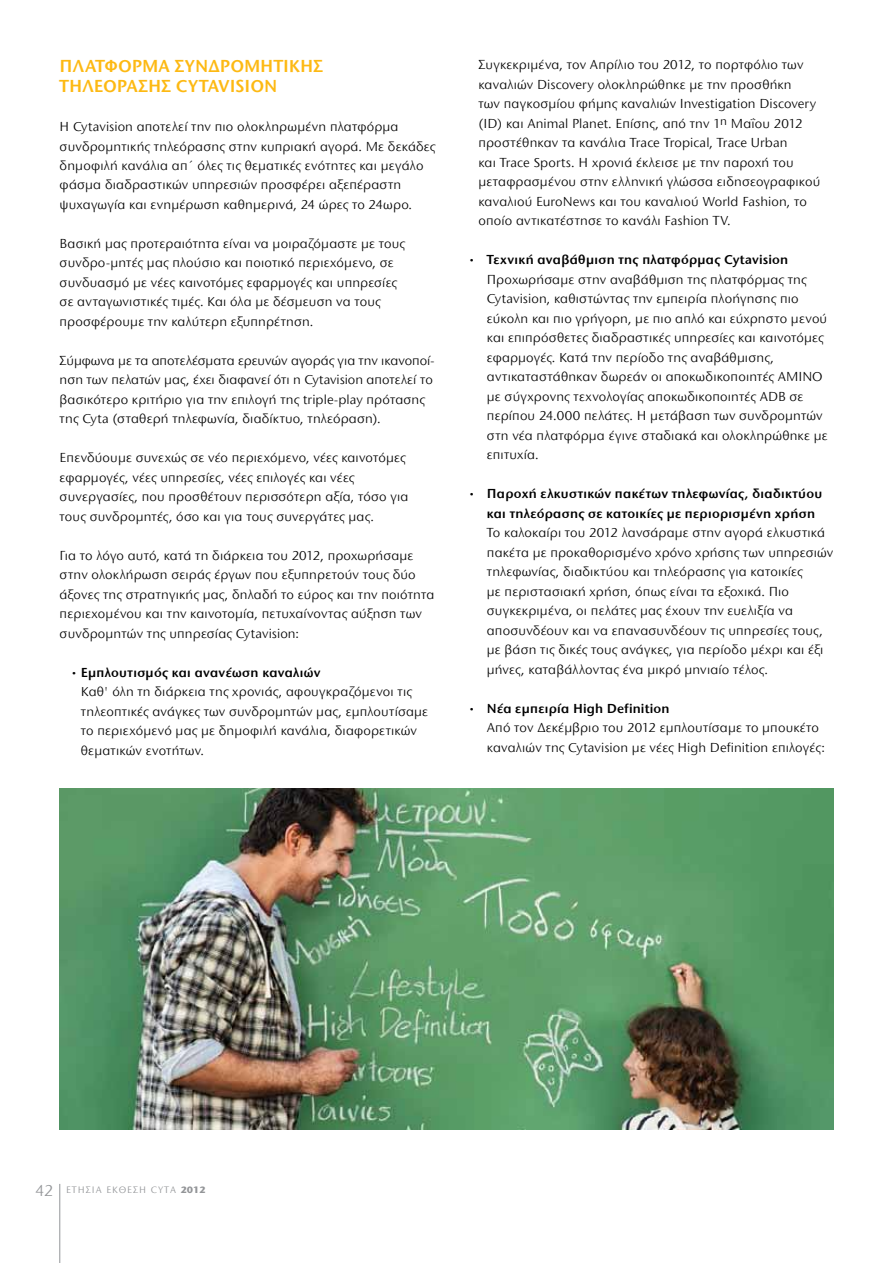
<style>
.page{position:relative;width:893px;height:1263px;background:#fff}
.page>*{position:absolute;margin:0;border:0;box-sizing:border-box;transform-origin:0 0}
.t1{font:600 18px/19.5px "Stone Sans ITC Hel";letter-spacing:.005em;color:#fdb913}
.t2{font:13.5px/19.5px "Stone Sans ITC Hel";letter-spacing:.01em;color:#000}
.t3{font:600 13.5px/19.5px "Stone Sans ITC Hel";letter-spacing:.025em;color:#000}
.t4{font:9.75px "Stone Sans ITC Hel";letter-spacing:.1em;color:#939598}
.s1{font-size:16.5px}
.s2{font-weight:700}
</style>
<div class="page">
<hr style="left:59px;top:1184px;width:1px;height:79px;background:#939598">
<img style="left:59px;top:789px;width:774px;height:340px">
<h1 class="t1" style="left:60px;top:57px;width:265px">ΠΛΑΤΦOΡΜΑ ΣΥΝΔΡΟΜΗΤΙΚHΣ<br>ΤΗΛΕOΡΑΣΗΣ CYTAVISION</h1>
<p class="t2" style="left:60px;top:117px;width:377px">Η Cytavision αποτελεί την πιο ολοκληρωμένη πλατφόρμα συνδρομητικής τηλεόρασης στην κυπριακή αγορά. Με δεκάδες δημοφιλή κανάλια απ΄ όλες τις θεματικές ενότητες και μεγάλο φάσμα διαδραστικών υπηρεσιών προσφέρει αξεπέραστη ψυχαγωγία και ενημέρωση καθημερινά, 24 ώρες το 24ωρο.</p>
<p class="t2" style="left:60px;top:234px;width:347px">Βασική μας προτεραιότητα είναι να μοιραζόμαστε με τους συνδρο-μητές μας πλούσιο και ποιοτικό περιεχόμενο, σε συνδυασμό με νέες καινοτόμες εφαρμογές και υπηρεσίες σε ανταγωνιστικές τιμές. Και όλα με δέσμευση να τους προσφέρουμε την καλύτερη εξυπηρέτηση.</p>
<p class="t2" style="left:60px;top:351px;width:376px">Σύμφωνα με τα αποτελέσματα ερευνών αγοράς για την ικανοποί&shy;ηση των πελατών μας, έχει διαφανεί ότι η Cytavision αποτελεί το βασικότερο κριτήριο για την επιλογή της triple-play πρότασης της Cyta (σταθερή τηλεφωνία, διαδίκτυο, τηλεόραση).</p>
<p class="t2" style="left:60px;top:449px;width:350px">Επενδύουμε συνεχώς σε νέο περιεχόμενο, νέες καινοτόμες εφαρμογές, νέες υπηρεσίες, νέες επιλογές και νέες συνεργασίες, που προσθέτουν περισσότερη αξία, τόσο για τους συνδρομητές, όσο και για τους συνεργάτες μας.</p>
<p class="t2" style="left:60px;top:546px;width:376px">Για το λόγο αυτό, κατά τη διάρκεια του 2012, προχωρήσαμε στην ολοκλήρωση σειράς έργων που εξυπηρετούν τους δύο άξονες της στρατηγικής μας, δηλαδή το εύρος και την ποιότητα περιεχομένου και την καινοτομία, πετυχαίνοντας αύξηση των συνδρομητών της υπηρεσίας Cytavision:</p>
<p class="t3" style="left:70px;top:663px;width:252px">• Εμπλουτισμός και ανανέωση καναλιών</p>
<p class="t2" style="left:81px;top:683px;width:349px">Καθ' όλη τη διάρκεια της χρονιάς, αφουγκραζόμενοι τις τηλεοπτικές ανάγκες των συνδρομητών μας, εμπλουτίσαμε το περιεχόμενό μας με δημοφιλή κανάλια, διαφορετικών θεματικών ενοτήτων.</p>
<p class="t2" style="left:478px;top:55px;width:343px">Συγκεκριμένα, τον Απρίλιο του 2012, το πορτφόλιο των καναλιών Discovery ολοκληρώθηκε με την προσθήκη<br>των παγκοσμίου φήμης καναλιών Investigation Discovery (ID) και Animal Planet. Επίσης, από την 1<sup>η</sup> Μαΐου 2012 προστέθηκαν τα κανάλια Trace Tropical, Trace Urban<br>και Trace Sports. Η χρονιά έκλεισε με την παροχή του μεταφρασμένου στην ελληνική γλώσσα ειδησεογραφικού καναλιού EuroNews και του καναλιού World Fashion, το οποίο αντικατέστησε το κανάλι Fashion TV.</p>
<p class="t3" style="left:468px;top:250px;width:322px">• Τεχνική αναβάθμιση της πλατφόρμας Cytavision</p>
<p class="t2" style="left:487px;top:270px;width:342px">Προχωρήσαμε στην αναβάθμιση της πλατφόρμας της Cytavision, καθιστώντας την εμπειρία πλοήγησης πιο εύκολη και πιο γρήγορη, με πιο απλό και εύχρηστο μενού και επιπρόσθετες διαδραστικές υπηρεσίες και καινοτόμες εφαρμογές. Κατά την περίοδο της αναβάθμισης, αντικαταστάθηκαν δωρεάν οι αποκωδικοποιητές ΑΜΙΝΟ με σύγχρονης τεχνολογίας αποκωδικοποιητές ADB σε περίπου 24.000 πελάτες. Η μετάβαση των συνδρομητών στη νέα πλατφόρμα έγινε σταδιακά και ολοκληρώθηκε με επιτυχία.</p>
<p class="t3" style="left:487px;top:484px;width:337px;text-indent:-19px">• Παροχή ελκυστικών πακέτων τηλεφωνίας, διαδικτύου και τηλεόρασης σε κατοικίες με περιορισμένη χρήση</p>
<p class="t2" style="left:487px;top:523px;width:348px">Το καλοκαίρι του 2012 λανσάραμε στην αγορά ελκυστικά πακέτα με προκαθορισμένο χρόνο χρήσης των υπηρεσιών τηλεφωνίας, διαδικτύου και τηλεόρασης για κατοικίες<br>με περιστασιακή χρήση, όπως είναι τα εξοχικά. Πιο συγκεκριμένα, οι πελάτες μας έχουν την ευελιξία να αποσυνδέουν και να επανασυνδέουν τις υπηρεσίες τους, με βάση τις δικές τους ανάγκες, για περίοδο μέχρι και έξι μήνες, καταβάλλοντας ένα μικρό μηνιαίο τέλος.</p>
<p class="t3" style="left:468px;top:699px;width:203px">• N έα εμπειρία High Definition</p>
<p class="t2" style="left:487px;top:718px;width:340px">Από τον Δεκέμβριο του 2012 εμπλουτίσαμε το μπουκέτο καναλιών της Cytavision με νέες High Definition επιλογές:</p>
<p class="t4" style="left:35px;top:1185px;width:172px"><span class="s1">42</span> ΕΤΗΣΙΑ ΕΚΘΕΣΗ CYTA <span class="s2">2012</span></p>
</div>
